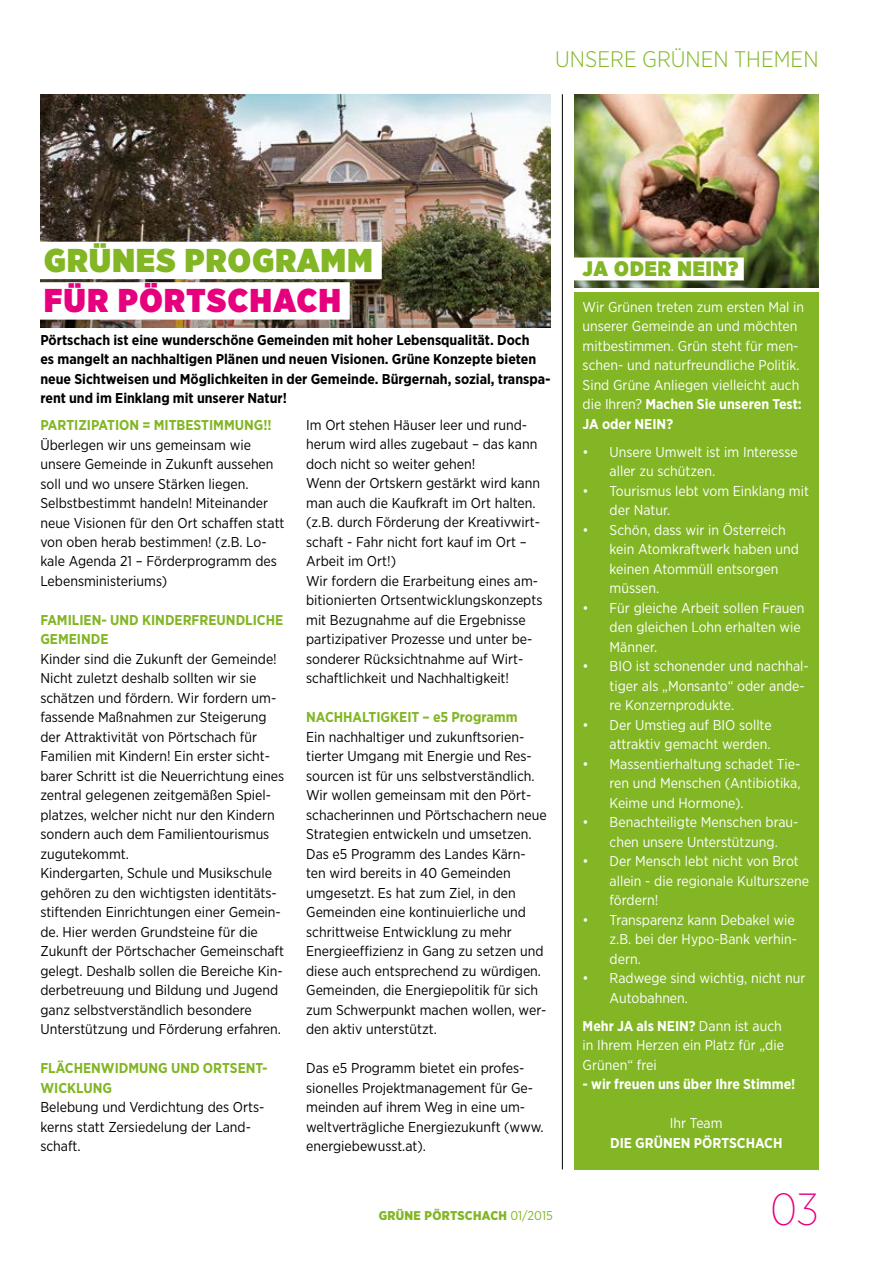
<style>
.page{position:relative;width:893px;height:1263px;background:#fff}
.page>*{position:absolute;margin:0;border:0;box-sizing:border-box;transform-origin:0 0}
.t1{font:200 45px "Gotham Narrow";color:#e6007d}
.t2{font:900 33px "Gotham Narrow";letter-spacing:.04em;color:#82b624}
.t3{font:900 33px "Gotham Narrow";letter-spacing:.05em;color:#e6007d}
.t4{font:300 22.5px "Gotham Narrow";color:#82b624}
.t5{font:900 21px "Gotham Narrow";letter-spacing:.05em;color:#82b624}
.t6{font:14.25px/19.5px "Gotham Narrow";color:#000}
.t7{font:14.25px/19.5px "Gotham Narrow";color:#fff}
.t8{font:700 14.25px/19.5px "Gotham Narrow";color:#000}
.t9{font:700 14.25px/19.5px "Gotham Narrow";color:#82b624}
.t10{font:700 14.25px "Gotham Narrow";color:#fff}
.t11{font:900 12.75px "Gotham Narrow";letter-spacing:.025em;color:#82b624}
.s1{font-weight:400}
.s2{font-weight:700}
</style>
<div class="page">
<hr style="left:0;top:796px;width:1px;height:35px;background:#e6007d">
<img style="left:574px;top:94px;width:245px;height:193px">
<img style="left:40px;top:94px;width:511px;height:234px">
<div style="left:574px;top:292px;width:245px;height:877px;background:#82b624"></div>
<div style="left:27px;top:242px;width:355px;height:37px;background:#fff"></div>
<div style="left:27px;top:282px;width:323px;height:38px;background:#fff"></div>
<div style="left:566px;top:257px;width:178px;height:23px;background:#fff"></div>
<hr style="left:562px;top:94px;width:1px;height:1075px;background:#000">
<h3 class="t4" style="left:555px;top:45px;width:265px">UNSERE GRÜNEN THEMEN</h3>
<h2 class="t2" style="left:44px;top:238px;width:330px">GRÜNES PROGRAMM</h2>
<h2 class="t3" style="left:44px;top:278px;width:298px">FÜR PÖRTSCHACH</h2>
<p class="t8" style="left:40px;top:330px;width:512px">Pörtschach ist eine wunderschöne Gemeinden mit hoher Lebensqualität. Doch<br>es mangelt an nachhaltigen Plänen und neuen Visionen. Grüne Konzepte bieten neue Sichtweisen und Möglichkeiten in der Gemeinde. Bürgernah, sozial, transpa&shy;rent und im Einklang mit unserer Natur!</p>
<p class="t9" style="left:40px;top:415px;width:233px">PARTIZIPATION = MITBESTIMMUNG!!</p>
<p class="t6" style="left:40px;top:434px;width:246px">Überlegen wir uns gemeinsam wie unsere Gemeinde in Zukunft aussehen soll und wo unsere Stärken liegen.<br>Selbstbestimmt handeln! Miteinander neue Visionen für den Ort schaffen statt von oben herab bestimmen! (z.B. Lo&shy;kale Agenda 21 – Förderprogramm des Lebensministeriums)</p>
<p class="t9" style="left:40px;top:610px;width:244px">FAMILIEN- UND KINDERFREUNDLICHE<br>GEMEINDE</p>
<p class="t6" style="left:40px;top:649px;width:245px">Kinder sind die Zukunft der Gemeinde!<br>Nicht zuletzt deshalb sollten wir sie schätzen und fördern. Wir fordern um&shy;fassende Maßnahmen zur Steigerung der Attraktivität von Pörtschach für Familien mit Kindern! Ein erster sicht&shy;barer Schritt ist die Neuerrichtung eines zentral gelegenen zeitgemäßen Spiel&shy;platzes, welcher nicht nur den Kindern sondern auch dem Familientourismus zugutekommt.<br>Kindergarten, Schule und Musikschule gehören zu den wichtigsten identitäts&shy;stiftenden Einrichtungen einer Gemein&shy;de. Hier werden Grundsteine für die Zukunft der Pörtschacher Gemeinschaft gelegt. Deshalb sollen die Bereiche Kin&shy;derbetreuung und Bildung und Jugend ganz selbstverständlich besondere Unterstützung und Förderung erfahren.</p>
<p class="t9" style="left:40px;top:1058px;width:229px">FLÄCHENWIDMUNG UND ORTSENT-<br>WICKLUNG</p>
<p class="t6" style="left:40px;top:1097px;width:226px">Belebung und Verdichtung des Orts&shy;kerns statt Zersiedelung der Land&shy;schaft.</p>
<p class="t6" style="left:306px;top:415px;width:238px">Im Ort stehen Häuser leer und rund&shy;herum wird alles zugebaut – das kann doch nicht so weiter gehen!<br>Wenn der Ortskern gestärkt wird kann man auch die Kaufkraft im Ort halten. (z.B. durch Förderung der Kreativwirt&shy;schaft - Fahr nicht fort kauf im Ort – Arbeit im Ort!)<br>Wir fordern die Erarbeitung eines am&shy;bitionierten Ortsentwicklungskonzepts mit Bezugnahme auf die Ergebnisse partizipativer Prozesse und unter be&shy;sonderer Rücksichtnahme auf Wirt&shy;schaftlichkeit und Nachhaltigkeit!</p>
<p class="t9" style="left:306px;top:707px;width:213px">NACHHALTIGKEIT – e5 Programm</p>
<p class="t6" style="left:306px;top:727px;width:242px">Ein nachhaltiger und zukunftsorien&shy;tierter Umgang mit Energie und Res&shy;sourcen ist für uns selbstverständlich.<br>Wir wollen gemeinsam mit den Pört&shy;schacherinnen und Pörtschachern neue Strategien entwickeln und umsetzen.<br>Das e5 Programm des Landes Kärn&shy;ten wird bereits in 40 Gemeinden umgesetzt. Es hat zum Ziel, in den Gemeinden eine kontinuierliche und schrittweise Entwicklung zu mehr Energieeffizienz in Gang zu setzen und diese auch entsprechend zu würdigen.<br>Gemeinden, die Energiepolitik für sich zum Schwerpunkt machen wollen, wer&shy;den aktiv unterstützt.</p>
<p class="t6" style="left:306px;top:1058px;width:239px">Das e5 Programm bietet ein profes&shy;sionelles Projektmanagement für Ge&shy;meinden auf ihrem Weg in eine um&shy;weltverträgliche Energiezukunft (www. energiebewusst.at).</p>
<p class="t11" style="left:379px;top:1207px;width:176px">GRÜNE PÖRTSCHACH <span class="s1">01/2015</span></p>
<h3 class="t5" style="left:583px;top:255px;width:157px">JA ODER NEIN?</h3>
<p class="t7" style="left:583px;top:297px;width:223px">Wir Grünen treten zum ersten Mal in unserer Gemeinde an und möchten mitbestimmen. Grün steht für men&shy;schen- und naturfreundliche Politik.<br>Sind Grüne Anliegen vielleicht auch die Ihren? <span class="s2">Machen Sie unseren Test:<br>JA oder NEIN?</span></p>
<p class="t7" style="left:610px;top:442px;width:190px;text-indent:-27px">• Unsere Umwelt ist im Interesse aller zu schützen.</p>
<p class="t7" style="left:610px;top:480px;width:201px;text-indent:-27px">• Tourismus lebt vom Einklang mit der Natur.</p>
<p class="t7" style="left:610px;top:519px;width:191px;text-indent:-27px">• Schön, dass wir in Österreich kein Atomkraftwerk haben und keinen Atommüll entsorgen müssen.</p>
<p class="t7" style="left:610px;top:597px;width:196px;text-indent:-27px">• Für gleiche Arbeit sollen Frauen den gleichen Lohn erhalten wie<br>Männer.</p>
<p class="t7" style="left:610px;top:656px;width:201px;text-indent:-27px">• BIO ist schonender und nachhal&shy;tiger als „Monsanto“ oder ande&shy;re Konzernprodukte.</p>
<p class="t7" style="left:583px;top:714px;width:191px;text-align:right">• Der Umstieg auf BIO sollte attraktiv gemacht werden.</p>
<p class="t7" style="left:610px;top:753px;width:192px;text-align:justify;text-indent:-27px">• Massentierhaltung schadet Tie&shy;ren und Menschen (Antibiotika, Keime und Hormone).</p>
<p class="t7" style="left:583px;top:812px;width:217px;text-align:center">• Benachteiligte Menschen brau&shy;chen unsere Unterstützung.</p>
<p class="t7" style="left:610px;top:851px;width:201px;text-indent:-27px">• Der Mensch lebt nicht von Brot allein - die regionale Kulturszene fördern!</p>
<p class="t7" style="left:610px;top:909px;width:189px;text-indent:-27px">• Transparenz kann Debakel wie z.B. bei der Hypo-Bank verhin&shy;dern.</p>
<p class="t7" style="left:610px;top:968px;width:197px;text-indent:-27px">• Radwege sind wichtig, nicht nur<br>Autobahnen.</p>
<p class="t7" style="left:583px;top:1015px;width:203px"><span class="s2">Mehr JA als NEIN?</span> Dann ist auch in Ihrem Herzen ein Platz für „die<br>Grünen“ frei</p>
<p class="t10" style="left:583px;top:1075px;width:214px">- wir freuen uns über Ihre Stimme!</p>
<p class="t7" style="left:670px;top:1113px;width:54px">Ihr Team</p>
<p class="t10" style="left:610px;top:1133px;width:174px">DIE GRÜNEN PÖRTSCHACH</p>
<h1 class="t1" style="left:770px;top:1181px;width:50px">03</h1>
</div>
